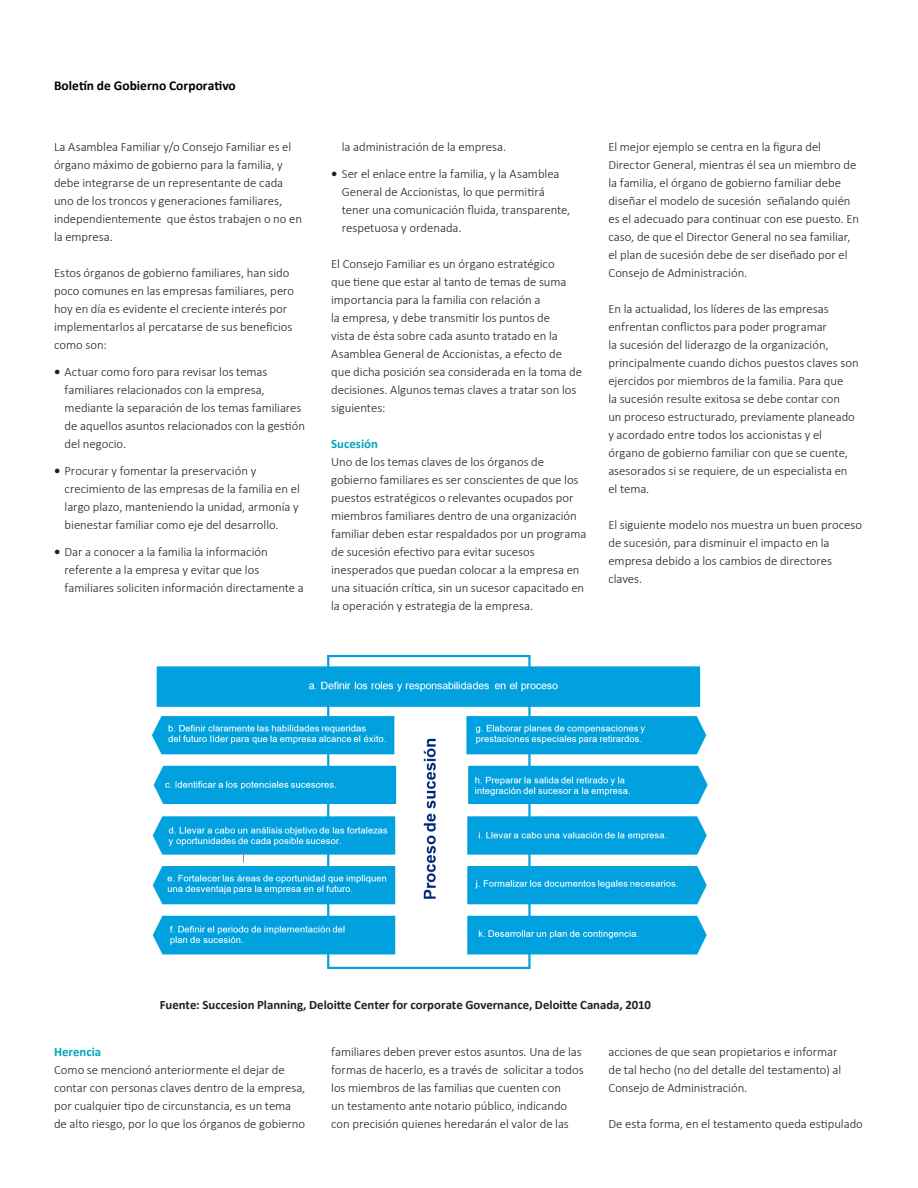
<style>
.page{position:relative;width:918px;height:1188px;background:#fff}
.page>*{position:absolute;margin:0;border:0;box-sizing:border-box;transform-origin:0 0}
.t1{font:700 13.5px "Calibri";color:#000}
.t2{font:300 12.75px/18px "Calibri";color:#231f20}
.t3{font:700 12.75px "Calibri";color:#231f20}
.t4{font:700 12.75px "Calibri";color:#00a6b9}
.s1{font-weight:700}
</style>
<div class="page">
<img style="left:151px;top:654px;width:557px;height:315px">
<p class="t1" style="left:54px;top:76px;width:183px">Boletín de Gobierno Corporativo</p>
<p class="t2" style="left:54px;top:138px;width:250px">La Asamblea Familiar y/o Consejo Familiar es el órgano máximo de gobierno para la familia, y debe integrarse de un representante de cada uno de los troncos y generaciones familiares, independientemente que éstos trabajen o no en la empresa.</p>
<p class="t2" style="left:54px;top:264px;width:242px">Estos órganos de gobierno familiares, han sido poco comunes en las empresas familiares, pero hoy en día es evidente el creciente interés por implementarlos al percatarse de sus beneficios como son:</p>
<p class="t2" style="left:65px;top:363px;width:242px;text-indent:-11px"><span class="s1">•</span> Actuar como foro para revisar los temas familiares relacionados con la empresa, mediante la separación de los temas familiares de aquellos asuntos relacionados con la gestión del negocio.</p>
<p class="t2" style="left:65px;top:462px;width:237px;text-indent:-11px"><span class="s1">•</span> Procurar y fomentar la preservación y crecimiento de las empresas de la familia en el largo plazo, manteniendo la unidad, armonía y bienestar familiar como eje del desarrollo.</p>
<p class="t2" style="left:65px;top:543px;width:241px;text-indent:-11px"><span class="s1">•</span> Dar a conocer a la familia la información referente a la empresa y evitar que los familiares soliciten información directamente a</p>
<p class="t2" style="left:342px;top:138px;width:166px">la administración de la empresa.</p>
<p class="t2" style="left:342px;top:165px;width:230px;text-indent:-11px"><span class="s1">•</span> Ser el enlace entre la familia, y la Asamblea General de Accionistas, lo que permitirá tener una comunicación fluida, transparente, respetuosa y ordenada.</p>
<p class="t2" style="left:331px;top:255px;width:252px">El Consejo Familiar es un órgano estratégico<br>que tiene que estar al tanto de temas de suma importancia para la familia con relación a<br>la empresa, y debe transmitir los puntos de<br>vista de ésta sobre cada asunto tratado en la Asamblea General de Accionistas, a efecto de que dicha posición sea considerada en la toma de decisiones. Algunos temas claves a tratar son los siguientes:</p>
<p class="t4" style="left:331px;top:435px;width:48px">Sucesión</p>
<p class="t2" style="left:331px;top:453px;width:257px">Uno de los temas claves de los órganos de gobierno familiares es ser conscientes de que los puestos estratégicos o relevantes ocupados por miembros familiares dentro de una organización familiar deben estar respaldados por un programa de sucesión efectivo para evitar sucesos inesperados que puedan colocar a la empresa en una situación crítica, sin un sucesor capacitado en la operación y estrategia de la empresa.</p>
<p class="t2" style="left:608px;top:138px;width:252px">El mejor ejemplo se centra en la figura del Director General, mientras él sea un miembro de la familia, el órgano de gobierno familiar debe diseñar el modelo de sucesión señalando quién es el adecuado para continuar con ese puesto. En caso, de que el Director General no sea familiar, el plan de sucesión debe de ser diseñado por el Consejo de Administración.</p>
<p class="t2" style="left:608px;top:300px;width:252px">En la actualidad, los líderes de las empresas enfrentan conflictos para poder programar<br>la sucesión del liderazgo de la organización, principalmente cuando dichos puestos claves son ejercidos por miembros de la familia. Para que<br>la sucesión resulte exitosa se debe contar con<br>un proceso estructurado, previamente planeado y acordado entre todos los accionistas y el órgano de gobierno familiar con que se cuente, asesorados si se requiere, de un especialista en el tema.</p>
<p class="t2" style="left:608px;top:516px;width:255px">El siguiente modelo nos muestra un buen proceso de sucesión, para disminuir el impacto en la empresa debido a los cambios de directores claves.</p>
<p class="t3" style="left:160px;top:995px;width:493px">Fuente: Succesion Planning, Deloitte Center for corporate Governance, Deloitte Canada, 2010</p>
<p class="t4" style="left:54px;top:1043px;width:49px">Herencia</p>
<p class="t2" style="left:54px;top:1061px;width:253px">Como se mencionó anteriormente el dejar de contar con personas claves dentro de la empresa, por cualquier tipo de circunstancia, es un tema de alto riesgo, por lo que los órganos de gobierno</p>
<p class="t2" style="left:331px;top:1043px;width:254px">familiares deben prever estos asuntos. Una de las formas de hacerlo, es a través de solicitar a todos los miembros de las familias que cuenten con<br>un testamento ante notario público, indicando con precisión quienes heredarán el valor de las</p>
<p class="t2" style="left:608px;top:1043px;width:234px">acciones de que sean propietarios e informar de tal hecho (no del detalle del testamento) al<br>Consejo de Administración.</p>
<p class="t2" style="left:608px;top:1115px;width:256px">De esta forma, en el testamento queda estipulado</p>
</div>
